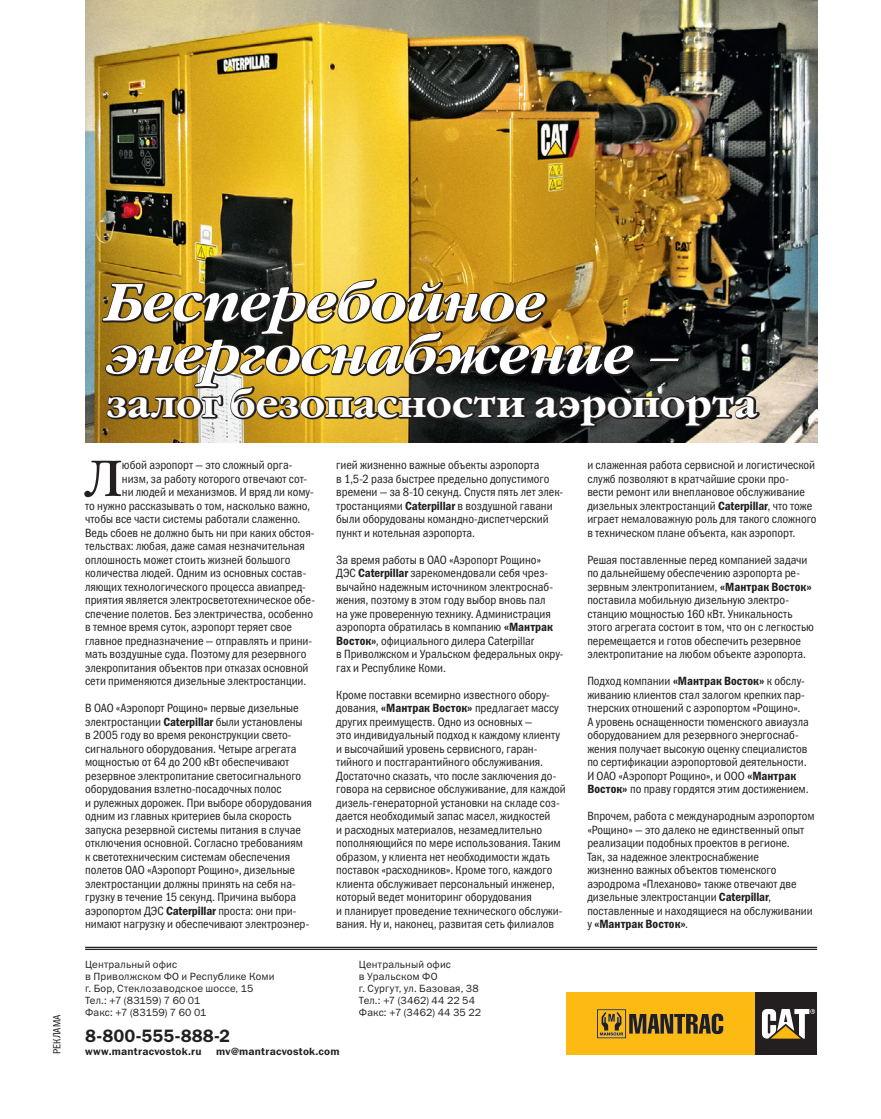
<style>
.page{position:relative;width:881px;height:1119px;background:#fff}
.page>*{position:absolute;margin:0;border:0;box-sizing:border-box;transform-origin:0 0}
.t1{font:italic 52.5px/52.5px "Garamond Bold ITC";letter-spacing:-.005em;color:#fff}
.t2{font:50.55px "Garamond Book ITC";color:#231f20}
.t3{font:37.5px "Garamond Bold ITC";color:#fff}
.t4{font:18px "Franklin Gothic Demi C";letter-spacing:.005em;color:#231f20}
.t5{font:12px/13.5px "Franklin Gothic Book Cond ITC";letter-spacing:-.005em;color:#231f20}
.t6{font:12px "Franklin Gothic Demi Cond ITC";letter-spacing:.005em;color:#231f20}
.t7{font:10.5px/12px "Franklin Gothic Book ITC";letter-spacing:.02em;color:#231f20}
.t8{font:10.5px "Franklin Gothic Demi C";letter-spacing:.015em;color:#231f20}
.t9{font:10.5px "Franklin Gothic Book Cond ITC";color:#231f20}
.s1{font-family:"Franklin Gothic Demi Cond ITC"}
.s2{font-family:"Franklin Gothic Book Cond ITC"}
</style>
<div class="page">
<img style="left:85px;top:0;width:732px;height:442px">
<img style="left:100px;top:268px;width:661px;height:175px">
<hr style="left:85px;top:946px;width:731px;height:2px;background:#231f20">
<hr style="left:85px;top:949px;width:731px;height:1px;background:#231f20">
<div style="left:754px;top:992px;width:62px;height:62px;background:#231f20"></div>
<svg style="left:762px;top:1009px;width:52px;height:29px"></svg>
<div style="left:566px;top:992px;width:188px;height:62px;background:#fcba13"></div>
<svg style="left:597px;top:1009px;width:126px;height:29px"></svg>
<p class="t9" style="left:51px;top:1054px;width:41px;rotate:-90deg">Реклама</p>
<h1 class="t1" style="left:106px;top:277px;width:575px">Бесперебойное энергоснабжение –</h1>
<h3 class="t3" style="left:106px;top:378px;width:652px">залог безопасности аэропорта</h3>
<h2 class="t2" style="left:85px;top:446px;width:39px">Л</h2>
<p class="t5" style="left:122px;top:458px;width:172px">юбой аэропорт — это сложный орга-</p>
<p class="t5" style="left:122px;top:472px;width:187px">низм, за работу которого отвечают сот-</p>
<p class="t5" style="left:122px;top:485px;width:193px">ни людей и механизмов. И вряд ли кому-</p>
<p class="t5" style="left:85px;top:499px;width:226px">то нужно рассказывать о том, насколько важно,</p>
<p class="t5" style="left:85px;top:512px;width:217px">чтобы все части системы работали слаженно.</p>
<p class="t5" style="left:85px;top:526px;width:231px">Ведь сбоев не должно быть ни при каких обстоя-</p>
<p class="t5" style="left:85px;top:539px;width:221px">тельствах: любая, даже самая незначительная</p>
<p class="t5" style="left:85px;top:553px;width:207px">оплошность может стоить жизней большого</p>
<p class="t5" style="left:85px;top:566px;width:222px">количества людей. Одним из основных состав-</p>
<p class="t5" style="left:85px;top:580px;width:222px">ляющих технологического процесса авиапред-</p>
<p class="t5" style="left:85px;top:593px;width:231px">приятия является электросветотехническое обе-</p>
<p class="t5" style="left:85px;top:607px;width:229px">спечение полетов. Без электричества, особенно</p>
<p class="t5" style="left:85px;top:620px;width:208px">в темное время суток, аэропорт теряет свое</p>
<p class="t5" style="left:85px;top:634px;width:228px">главное предназначение — отправлять и прини-</p>
<p class="t5" style="left:85px;top:647px;width:223px">мать воздушные суда. Поэтому для резервного</p>
<p class="t5" style="left:85px;top:661px;width:225px">элекропитания объектов при отказах основной</p>
<p class="t5" style="left:85px;top:674px;width:223px">сети применяются дизельные электростанции.</p>
<p class="t5" style="left:85px;top:701px;width:228px">В ОАО «Аэропорт Рощино» первые дизельные электростанции <span class="s1">Caterpillar</span> были установлены<br>в 2005 году во время реконструкции свето&shy;сигнального оборудования. Четыре агрегата мощностью от 64 до 200 кВт обеспечивают резервное электропитание светосигнального оборудования взлетно-посадочных полос<br>и рулежных дорожек. При выборе оборудования одним из главных критериев была скорость запуска резервной системы питания в случае отключения основной. Согласно требованиям<br>к светотехническим системам обеспечения полетов ОАО «Аэропорт Рощино», дизельные электростанции должны принять на себя на&shy;грузку в течение 15 секунд. Причина выбора аэропортом ДЭС <span class="s1">Caterpillar</span> проста: они при&shy;нимают нагрузку и обеспечивают электроэнер-</p>
<p class="t5" style="left:336px;top:458px;width:228px">гией жизненно важные объекты аэропорта<br>в 1,5‑2 раза быстрее предельно допустимого времени — за 8‑10 секунд. Спустя пять лет элек&shy;тростанциями <span class="s1">Caterpillar</span> в воздушной гавани были оборудованы командно-диспетчерский пункт и котельная аэропорта.</p>
<p class="t5" style="left:336px;top:553px;width:229px">За время работы в ОАО «Аэропорт Рощино» ДЭС <span class="s1">Caterpillar</span> зарекомендовали себя чрез&shy;вычайно надежным источником электроснаб&shy;жения, поэтому в этом году выбор вновь пал<br>на уже проверенную технику. Администрация аэропорта обратилась в компанию <span class="s1">«Мантрак Восток»</span>, официального дилера Caterpillar<br>в Приволжском и Уральском федеральных окру&shy;гах и Республике Коми.</p>
<p class="t5" style="left:336px;top:688px;width:231px">Кроме поставки всемирно известного обору&shy;дования, <span class="s1">«Мантрак Восток»</span> предлагает массу других преимуществ. Одно из основных —<br>это индивидуальный подход к каждому клиенту и высочайший уровень сервисного, гаран&shy;тийного и постгарантийного обслуживания.<br>Достаточно сказать, что после заключения до&shy;говора на сервисное обслуживание, для каждой дизель-генераторной установки на складе соз&shy;дается необходимый запас масел, жидкостей<br>и расходных материалов, незамедлительно пополняющийся по мере использования. Таким образом, у клиента нет необходимости ждать поставок «расходников». Кроме того, каждого клиента обслуживает персональный инженер, который ведет мониторинг оборудования<br>и планирует проведение технического обслужи&shy;вания. Ну и, наконец, развитая сеть филиалов</p>
<p class="t7" style="left:85px;top:957px;width:191px">Центральный офис<br>в Приволжском ФО и Республике Коми г. Бор, Стеклозаводское шоссе, 15<br>Тел.: +7 (83159) 7 60 01<br>Факс: +7 (83159) 7 60 01</p>
<p class="t7" style="left:359px;top:957px;width:124px">Центральный офис<br>в Уральском ФО<br>г. Сургут, ул. Базовая, 38<br>Тел.: +7 (3462) 44 22 54<br>Факс: +7 (3462) 44 35 22</p>
<h3 class="t4" style="left:85px;top:1025px;width:147px">8-800-555-888-2</h3>
<p class="t8" style="left:85px;top:1045px;width:118px">www.mantracvostok.ru</p>
<p class="t8" style="left:216px;top:1045px;width:125px">mv@mantracvostok.com</p>
<p class="t5" style="left:587px;top:458px;width:231px">и слаженная работа сервисной и логистической служб позволяют в кратчайшие сроки про&shy;вести ремонт или внеплановое обслуживание дизельных электростанций <span class="s1">Caterpillar</span>, что тоже играет немаловажную роль для такого сложного в техническом плане объекта, как аэропорт.</p>
<p class="t5" style="left:587px;top:553px;width:228px">Решая поставленные перед компанией задачи по дальнейшему обеспечению аэропорта ре&shy;зервным электропитанием, <span class="s1">«Мантрак Восток» </span>поставила мобильную дизельную электро&shy;станцию мощностью 160 кВт. Уникальность этого агрегата состоит в том, что он с легкостью перемещается и готов обеспечить резервное электропитание на любом объекте аэропорта.</p>
<p class="t5" style="left:587px;top:674px;width:223px">Подход компании <span class="s1">«Мантрак Восток»</span> к обслу&shy;живанию клиентов стал залогом крепких пар&shy;тнерских отношений с аэропортом «Рощино».<br>А уровень оснащенности тюменского авиаузла оборудованием для резервного энергоснаб&shy;жения получает высокую оценку специалистов по сертификации аэропортовой деятельности.<br>И ОАО «Аэропорт Рощино», и ООО <span class="s1">«Мантрак Восток»</span> по праву гордятся этим достижением.</p>
<p class="t5" style="left:587px;top:809px;width:229px">Впрочем, работа с международным аэропортом «Рощино» — это далеко не единственный опыт реализации подобных проектов в регионе.<br>Так, за надежное электроснабжение<br>жизненно важных объектов тюменского аэродрома «Плеханово» также отвечают две дизельные электростанции <span class="s1">Caterpillar</span>, поставленные и находящиеся на обслуживании</p>
<p class="t6" style="left:587px;top:917px;width:102px"><span class="s2">у</span> «Мантрак Восток»<span class="s2">.</span></p>
</div>
